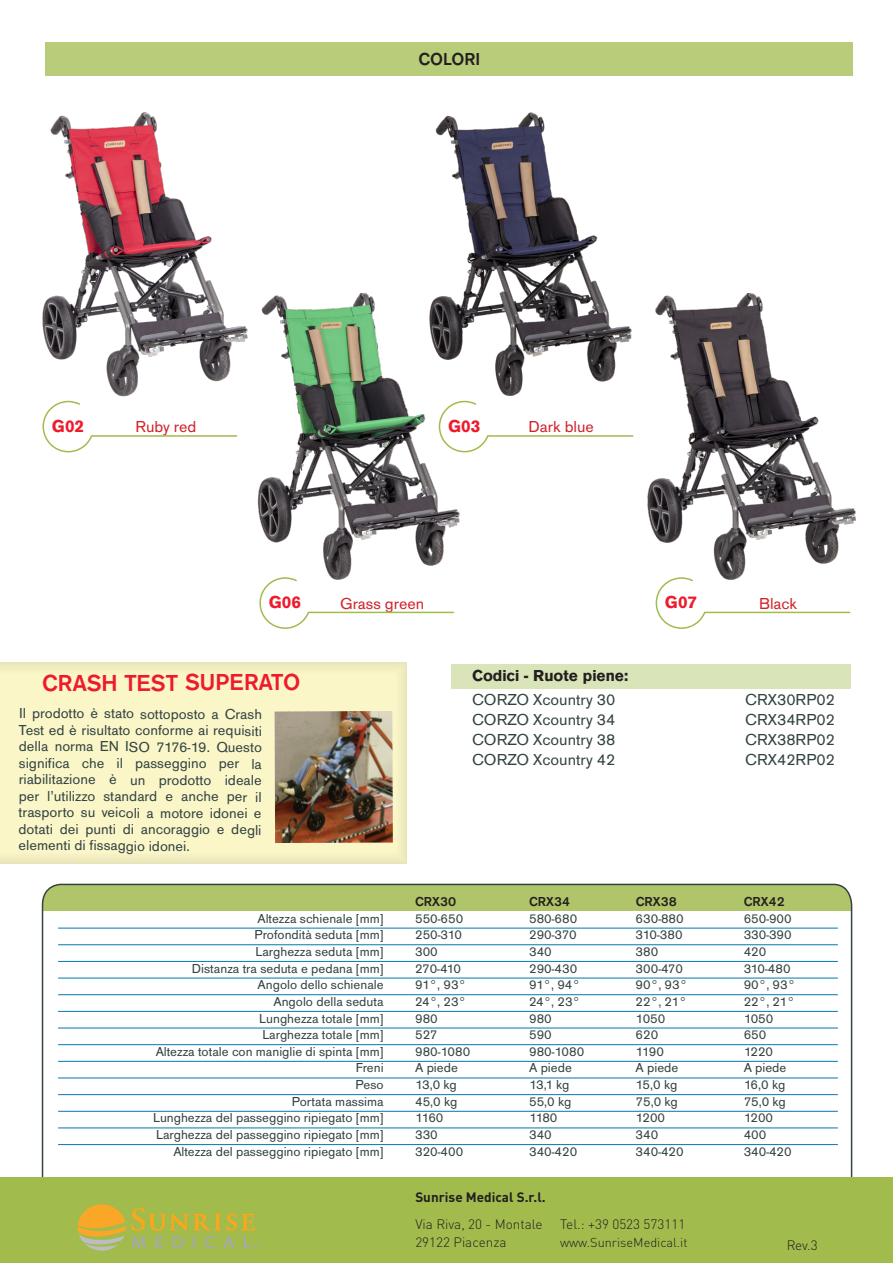
<style>
.page{position:relative;width:893px;height:1263px;background:#fff}
.page>*{position:absolute;margin:0;border:0;box-sizing:border-box;transform-origin:0 0}
.t1{font:500 24px "Accius TOT";letter-spacing:-.005em;color:#ee1b2d}
.t2{font:700 18px "Accius TOT";color:#ee1b2d}
.t3{font:500 18px "Accius TOT";color:#231f20}
.t4{font:16.5px "Accius TOT";color:#334342}
.t5{font:16.5px "Accius TOT";color:#d1232a}
.t6{font:700 16.5px "Accius TOT";color:#231f20}
.t7{font:15px/16.5px "Accius TOT";letter-spacing:-.005em;color:#334342;text-align:justify}
.t8{font:13.5px "Accius TOT";color:#334342}
.t9{font:300 13.5px/18px "DINOT";color:#231f20}
.Plain_Text{font:500 13.5px "Accius TOT";color:#231f20}
.t10{font:700 13.5px "DINOT";color:#231f20}
.t11{font:300 12.75px "DINOT";color:#231f20}
</style>
<div class="page">
<svg style="left:41px;top:883px;width:812px;height:295px"></svg>
<div style="left:0;top:1178px;width:893px;height:85px;background:#a1bb4d"></div>
<hr style="left:58px;top:944px;width:780px;height:1px;background:#0078ae">
<hr style="left:58px;top:961px;width:780px;height:1px;background:#0078ae">
<hr style="left:58px;top:978px;width:780px;height:1px;background:#0078ae">
<hr style="left:58px;top:994px;width:780px;height:1px;background:#0078ae">
<hr style="left:58px;top:1011px;width:780px;height:1px;background:#0078ae">
<hr style="left:58px;top:1028px;width:780px;height:1px;background:#0078ae">
<hr style="left:58px;top:1044px;width:780px;height:1px;background:#0078ae">
<hr style="left:58px;top:1061px;width:780px;height:1px;background:#0078ae">
<hr style="left:58px;top:1078px;width:780px;height:1px;background:#0078ae">
<hr style="left:58px;top:1094px;width:780px;height:1px;background:#0078ae">
<hr style="left:58px;top:1111px;width:780px;height:1px;background:#0078ae">
<hr style="left:58px;top:1128px;width:780px;height:1px;background:#0078ae">
<hr style="left:58px;top:1144px;width:780px;height:1px;background:#0078ae">
<hr style="left:58px;top:928px;width:780px;height:1px;background:#0078ae">
<div style="left:0;top:661px;width:410px;height:205px;background:#faf6c8"></div>
<img style="left:275px;top:711px;width:118px;height:132px">
<div style="left:451px;top:664px;width:399px;height:25px;background:#d9e4b8"></div>
<div style="left:45px;top:43px;width:808px;height:33px;background:#b8cc79"></div>
<img style="left:257px;top:293px;width:202px;height:283px">
<img style="left:427px;top:112px;width:204px;height:287px">
<img style="left:631px;top:293px;width:225px;height:283px">
<img style="left:43px;top:112px;width:205px;height:285px">
<svg style="left:42px;top:400px;width:196px;height:53px"></svg>
<svg style="left:259px;top:576px;width:196px;height:53px"></svg>
<svg style="left:438px;top:400px;width:196px;height:53px"></svg>
<svg style="left:655px;top:576px;width:196px;height:53px"></svg>
<svg style="left:78px;top:1204px;width:179px;height:47px"></svg>
<p class="t3" style="left:418px;top:49px;width:63px">COLORI</p>
<p class="t2" style="left:52px;top:416px;width:34px">G02</p>
<p class="t5" style="left:135px;top:417px;width:62px">Ruby red</p>
<p class="t2" style="left:448px;top:416px;width:34px">G03</p>
<p class="t5" style="left:529px;top:417px;width:67px">Dark blue</p>
<p class="t2" style="left:269px;top:592px;width:34px">G06</p>
<p class="t5" style="left:340px;top:594px;width:86px">Grass green</p>
<p class="t2" style="left:665px;top:592px;width:33px">G07</p>
<p class="t5" style="left:759px;top:594px;width:40px">Black</p>
<p class="t1" style="left:42px;top:669px;width:260px">CRASH TEST SUPERATO</p>
<p class="t7" style="left:18px;top:705px;width:245px">Il prodotto è stato sottoposto a Crash Test ed è risultato conforme ai requisiti della norma EN ISO 7176-19. Questo significa che il passeggino per la riabilitazione è un prodotto ideale per l’utilizzo standard e anche per il trasporto su veicoli a motore idonei e dotati dei punti di ancoraggio e degli elementi di fissaggio idonei.</p>
<p class="t6" style="left:472px;top:666px;width:158px">Codici - Ruote piene:</p>
<p class="t4" style="left:472px;top:691px;width:145px">CORZO Xcountry 30</p>
<p class="t4" style="left:745px;top:691px;width:91px">CRX30RP02</p>
<p class="t4" style="left:472px;top:710px;width:145px">CORZO Xcountry 34</p>
<p class="t4" style="left:745px;top:710px;width:91px">CRX34RP02</p>
<p class="t4" style="left:472px;top:730px;width:145px">CORZO Xcountry 38</p>
<p class="t4" style="left:745px;top:730px;width:91px">CRX38RP02</p>
<p class="t4" style="left:472px;top:750px;width:145px">CORZO Xcountry 42</p>
<p class="t4" style="left:745px;top:750px;width:91px">CRX42RP02</p>
<p class="Plain_Text" style="left:415px;top:894px;width:43px">CRX30</p>
<p class="Plain_Text" style="left:529px;top:894px;width:43px">CRX34</p>
<p class="Plain_Text" style="left:636px;top:894px;width:43px">CRX38</p>
<p class="Plain_Text" style="left:744px;top:894px;width:43px">CRX42</p>
<p class="t8" style="left:257px;top:911px;width:128px">Altezza schienale [mm]</p>
<p class="t8" style="left:415px;top:911px;width:50px">550-650</p>
<p class="t8" style="left:529px;top:911px;width:50px">580-680</p>
<p class="t8" style="left:636px;top:911px;width:50px">630-880</p>
<p class="t8" style="left:744px;top:911px;width:50px">650-900</p>
<p class="t8" style="left:254px;top:927px;width:131px">Profondità seduta [mm]</p>
<p class="t8" style="left:415px;top:927px;width:48px">250-310</p>
<p class="t8" style="left:529px;top:927px;width:49px">290-370</p>
<p class="t8" style="left:636px;top:927px;width:48px">310-380</p>
<p class="t8" style="left:744px;top:927px;width:50px">330-390</p>
<p class="t8" style="left:256px;top:944px;width:130px">Larghezza seduta [mm]</p>
<p class="t8" style="left:415px;top:944px;width:24px">300</p>
<p class="t8" style="left:529px;top:944px;width:24px">340</p>
<p class="t8" style="left:636px;top:944px;width:24px">380</p>
<p class="t8" style="left:744px;top:944px;width:24px">420</p>
<p class="t8" style="left:192px;top:961px;width:193px">Distanza tra seduta e pedana [mm]</p>
<p class="t8" style="left:415px;top:961px;width:47px">270-410</p>
<p class="t8" style="left:529px;top:961px;width:50px">290-430</p>
<p class="t8" style="left:636px;top:961px;width:49px">300-470</p>
<p class="t8" style="left:744px;top:961px;width:48px">310-480</p>
<p class="t8" style="left:258px;top:977px;width:128px">Angolo dello schienale</p>
<p class="t8" style="left:415px;top:977px;width:52px">91°, 93°</p>
<p class="t8" style="left:529px;top:977px;width:52px">91°, 94°</p>
<p class="t8" style="left:636px;top:977px;width:53px">90°, 93°</p>
<p class="t8" style="left:744px;top:977px;width:53px">90°, 93°</p>
<p class="t8" style="left:274px;top:994px;width:112px">Angolo della seduta</p>
<p class="t8" style="left:415px;top:994px;width:53px">24°, 23°</p>
<p class="t8" style="left:529px;top:994px;width:53px">24°, 23°</p>
<p class="t8" style="left:636px;top:994px;width:52px">22°, 21°</p>
<p class="t8" style="left:744px;top:994px;width:52px">22°, 21°</p>
<p class="t8" style="left:259px;top:1010px;width:126px">Lunghezza totale [mm]</p>
<p class="t8" style="left:415px;top:1010px;width:24px">980</p>
<p class="t8" style="left:529px;top:1010px;width:24px">980</p>
<p class="t8" style="left:636px;top:1010px;width:31px">1050</p>
<p class="t8" style="left:744px;top:1010px;width:31px">1050</p>
<p class="t8" style="left:262px;top:1027px;width:123px">Larghezza totale [mm]</p>
<p class="t8" style="left:415px;top:1027px;width:24px">527</p>
<p class="t8" style="left:529px;top:1027px;width:24px">590</p>
<p class="t8" style="left:636px;top:1027px;width:24px">620</p>
<p class="t8" style="left:744px;top:1027px;width:24px">650</p>
<p class="t8" style="left:156px;top:1044px;width:229px">Altezza totale con maniglie di spinta [mm]</p>
<p class="t8" style="left:415px;top:1044px;width:57px">980-1080</p>
<p class="t8" style="left:529px;top:1044px;width:57px">980-1080</p>
<p class="t8" style="left:636px;top:1044px;width:30px">1190</p>
<p class="t8" style="left:744px;top:1044px;width:31px">1220</p>
<p class="t8" style="left:356px;top:1060px;width:29px">Freni</p>
<p class="t8" style="left:415px;top:1060px;width:44px">A piede</p>
<p class="t8" style="left:529px;top:1060px;width:44px">A piede</p>
<p class="t8" style="left:636px;top:1060px;width:44px">A piede</p>
<p class="t8" style="left:744px;top:1060px;width:44px">A piede</p>
<p class="t8" style="left:355px;top:1077px;width:30px">Peso</p>
<p class="t8" style="left:415px;top:1077px;width:43px">13,0 kg</p>
<p class="t8" style="left:529px;top:1077px;width:42px">13,1 kg</p>
<p class="t8" style="left:636px;top:1077px;width:43px">15,0 kg</p>
<p class="t8" style="left:744px;top:1077px;width:43px">16,0 kg</p>
<p class="t8" style="left:292px;top:1094px;width:93px">Portata massima</p>
<p class="t8" style="left:415px;top:1094px;width:44px">45,0 kg</p>
<p class="t8" style="left:529px;top:1094px;width:44px">55,0 kg</p>
<p class="t8" style="left:636px;top:1094px;width:44px">75,0 kg</p>
<p class="t8" style="left:744px;top:1094px;width:44px">75,0 kg</p>
<p class="t8" style="left:153px;top:1110px;width:232px">Lunghezza del passeggino ripiegato [mm]</p>
<p class="t8" style="left:415px;top:1110px;width:30px">1160</p>
<p class="t8" style="left:529px;top:1110px;width:30px">1180</p>
<p class="t8" style="left:636px;top:1110px;width:31px">1200</p>
<p class="t8" style="left:744px;top:1110px;width:31px">1200</p>
<p class="t8" style="left:156px;top:1127px;width:229px">Larghezza del passeggino ripiegato [mm]</p>
<p class="t8" style="left:415px;top:1127px;width:24px">330</p>
<p class="t8" style="left:529px;top:1127px;width:24px">340</p>
<p class="t8" style="left:636px;top:1127px;width:24px">340</p>
<p class="t8" style="left:744px;top:1127px;width:24px">400</p>
<p class="t8" style="left:173px;top:1144px;width:212px">Altezza del passeggino ripiegato [mm]</p>
<p class="t8" style="left:415px;top:1144px;width:50px">320-400</p>
<p class="t8" style="left:529px;top:1144px;width:50px">340-420</p>
<p class="t8" style="left:636px;top:1144px;width:50px">340-420</p>
<p class="t8" style="left:744px;top:1144px;width:50px">340-420</p>
<p class="t10" style="left:415px;top:1188px;width:132px">Sunrise Medical S.r.l.</p>
<p class="t9" style="left:415px;top:1215px;width:129px">Via Riva, 20 - Montale<br>29122 Piacenza</p>
<p class="t9" style="left:560px;top:1215px;width:127px">Tel.: +39 0523 573111</p>
<p class="t11" style="left:560px;top:1234px;width:129px">www.SunriseMedical.it</p>
<p class="t9" style="left:787px;top:1236px;width:33px">Rev.3</p>
</div>
